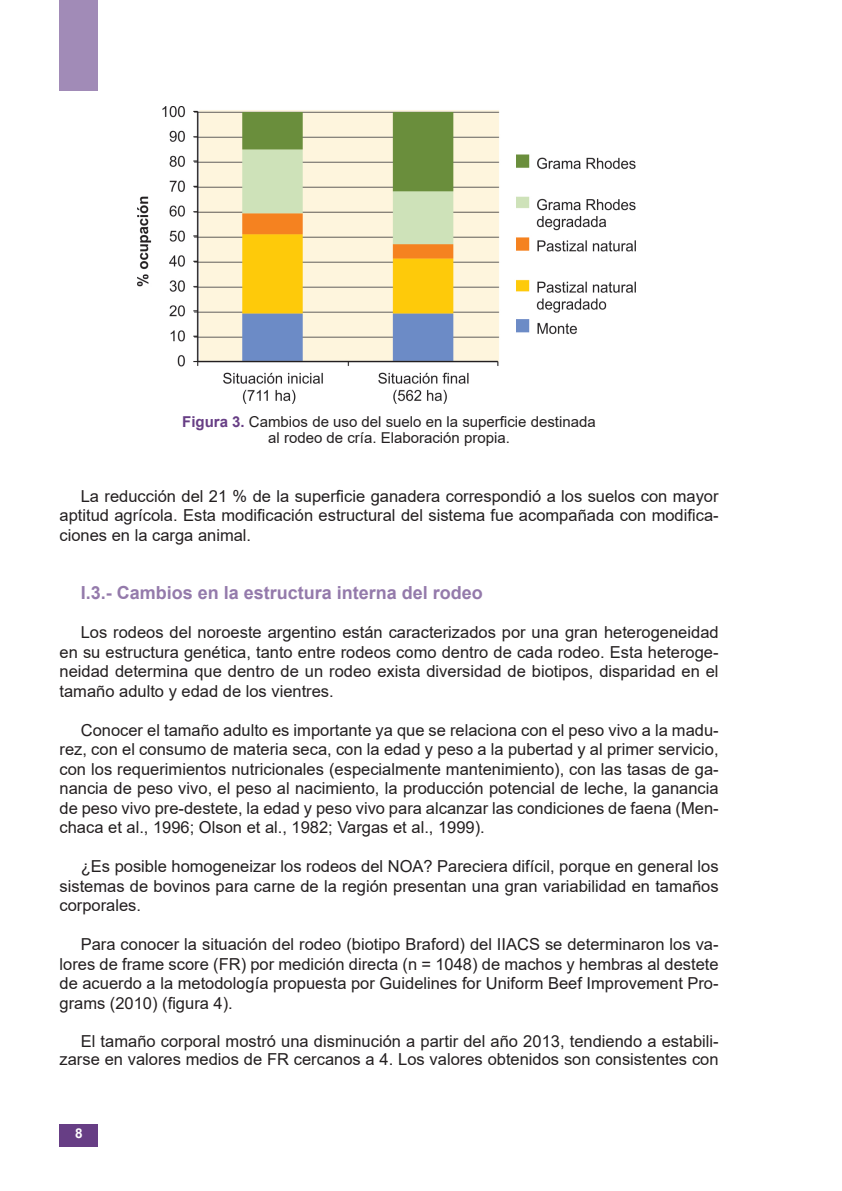
<style>
.page{position:relative;width:842px;height:1191px;background:#fff}
.page>*{position:absolute;margin:0;border:0;box-sizing:border-box;transform-origin:0 0}
.t1{font:700 18px "Arial";color:#947aab}
.t2{font:16.5px/19.5px "Arial";color:#231f20;text-align:justify}
.t3{font:15px/16.5px "Arial";color:#231f20;text-align:center}
.t4{font:700 13.5px "Arial";color:#fff}
.s1{font-weight:700;color:#673e85}
</style>
<div class="page">
<div style="left:60px;top:1124px;width:38px;height:23px;background:#673e85"></div>
<div style="left:60px;top:0;width:38px;height:91px;background:#a18bb7"></div>
<img style="left:138px;top:106px;width:498px;height:297px">
<p class="t3" style="left:182px;top:413px;width:415px"><span class="s1">Figura 3.</span> Cambios de uso del suelo en la superficie destinada al rodeo de cría. Elaboración propia.</p>
<p class="t2" style="left:60px;top:486px;width:661px;text-indent:21px">La reducción del 21 % de la superficie ganadera correspondió a los suelos con mayor aptitud agrícola. Esta modificación estructural del sistema fue acompañada con modifica&shy;ciones en la carga animal.</p>
<p class="t1" style="left:81px;top:580px;width:404px">I.3.- Cambios en la estructura interna del rodeo</p>
<p class="t2" style="left:60px;top:622px;width:661px;text-indent:21px">Los rodeos del noroeste argentino están caracterizados por una gran heterogeneidad en su estructura genética, tanto entre rodeos como dentro de cada rodeo. Esta heteroge&shy;neidad determina que dentro de un rodeo exista diversidad de biotipos, disparidad en el tamaño adulto y edad de los vientres.</p>
<p class="t2" style="left:60px;top:720px;width:661px;text-indent:21px">Conocer el tamaño adulto es importante ya que se relaciona con el peso vivo a la madu&shy;rez, con el consumo de materia seca, con la edad y peso a la pubertad y al primer servicio, con los requerimientos nutricionales (especialmente mantenimiento), con las tasas de ga&shy;nancia de peso vivo, el peso al nacimiento, la producción potencial de leche, la ganancia de peso vivo pre-destete, la edad y peso vivo para alcanzar las condiciones de faena (Men&shy;chaca et al., 1996; Olson et al., 1982; Vargas et al., 1999).</p>
<p class="t2" style="left:60px;top:856px;width:661px;text-indent:21px">¿Es posible homogeneizar los rodeos del NOA? Pareciera difícil, porque en general los sistemas de bovinos para carne de la región presentan una gran variabilidad en tamaños corporales.</p>
<p class="t2" style="left:60px;top:934px;width:661px;text-indent:21px">Para conocer la situación del rodeo (biotipo Braford) del IIACS se determinaron los va&shy;lores de frame score (FR) por medición directa (n = 1048) de machos y hembras al destete de acuerdo a la metodología propuesta por Guidelines for Uniform Beef Improvement Pro&shy;grams (2010) (figura 4).</p>
<p class="t2" style="left:60px;top:1031px;width:661px;line-height:18px;text-align:right">El tamaño corporal mostró una disminución a partir del año 2013, tendiendo a estabili&shy;zarse en valores medios de FR cercanos a 4. Los valores obtenidos son consistentes con</p>
<p class="t4" style="left:75px;top:1123px;width:9px">8</p>
</div>
